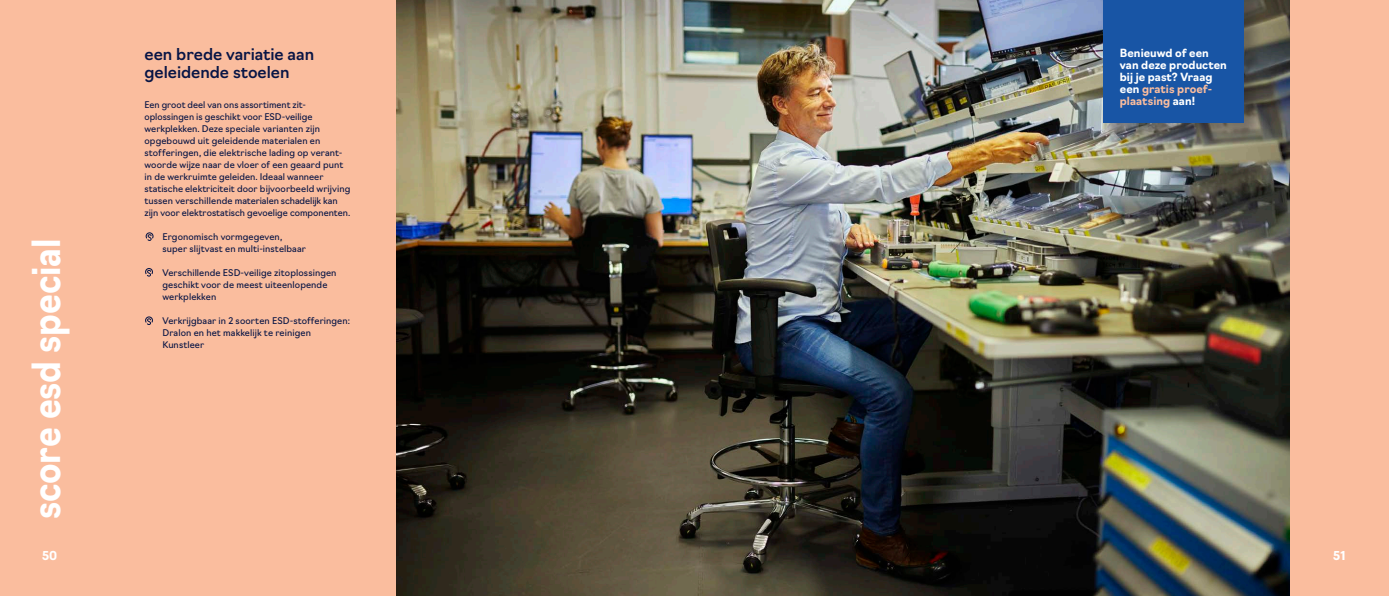
<style>
.page{position:relative;width:1389px;height:596px;background:#fff}
.page>*{position:absolute;margin:0;border:0;box-sizing:border-box;transform-origin:0 0}
.t1{font:700 38px "Navigo";letter-spacing:-.005em;color:#fff;scale:.89 1}
.t2{font:500 16px/18px "Navigo";color:#081545}
.t3{font:700 12px "Navigo";color:#fff}
.t4{font:700 11px/12px "Navigo";letter-spacing:.005em;color:#fff}
.t5{font:9px/12px "Navigo";letter-spacing:.01em;color:#081545}
.s1{color:#fabd9e}
</style>
<div class="page">
<div style="left:98px;top:0;width:302px;height:595px;background:#fabd9e"></div>
<img style="left:397px;top:0;width:893px;height:595px">
<div style="left:1290px;top:0;width:99px;height:595px;background:#fabd9e"></div>
<div style="left:0;top:0;width:99px;height:595px;background:#fabd9e"></div>
<svg style="left:146px;top:232px;width:8px;height:9px"></svg>
<svg style="left:145px;top:268px;width:8px;height:8px"></svg>
<svg style="left:145px;top:316px;width:8px;height:9px"></svg>
<div style="left:1100px;top:0;width:165px;height:143px;background:#231f20;opacity:.4"></div>
<div style="left:1103px;top:0;width:141px;height:122px;background:#1855a5"></div>
<p class="t1" style="left:17px;top:519px;width:316px;rotate:-90deg">score esd special</p>
<p class="t2" style="left:145px;top:44px;width:171px">een brede variatie aan geleidende stoelen</p>
<p class="t5" style="left:145px;top:98px;width:207px">Een groot deel van ons assortiment zit&shy;oplossingen is geschikt voor ESD-veilige werkplekken. Deze speciale varianten zijn opgebouwd uit geleidende materialen en stofferingen, die elektrische lading op verant&shy;woorde wijze naar de vloer of een geaard punt in de werkruimte geleiden. Ideaal wanneer statische elektriciteit door bijvoorbeeld wrijving tussen verschillende materialen schadelijk kan zijn voor elektrostatisch gevoelige componenten.</p>
<p class="t5" style="left:162px;top:230px;width:145px">Ergonomisch vormgegeven, super slijtvast en multi-instelbaar</p>
<p class="t5" style="left:162px;top:266px;width:176px">Verschillende ESD-veilige zitoplossingen geschikt voor de meest uiteenlopende werkplekken</p>
<p class="t5" style="left:162px;top:314px;width:189px">Verkrijgbaar in 2 soorten ESD-stofferingen:<br>Dralon en het makkelijk te reinigen<br>Kunstleer</p>
<p class="t4" style="left:1120px;top:46px;width:109px">Benieuwd of een van deze producten bij je past? Vraag een <span class="s1">gratis proef&shy;plaatsing</span> aan!</p>
<h3 class="t3" style="left:42px;top:545px;width:17px">50</h3>
<h3 class="t3" style="left:1333px;top:545px;width:14px">51</h3>
</div>
